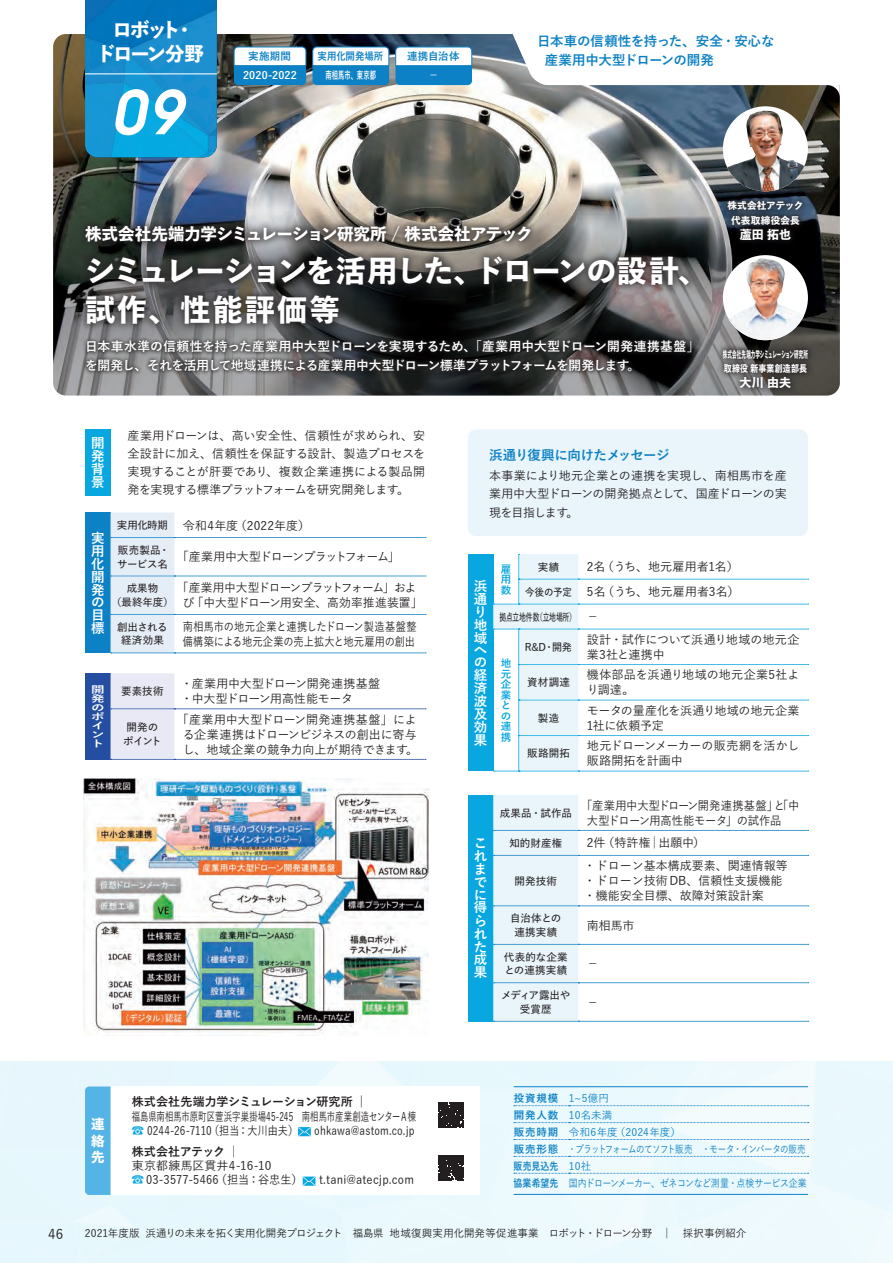
<style>
.page{position:relative;width:893px;height:1263px;background:#fff}
.page>*{position:absolute;margin:0;border:0;box-sizing:border-box;transform-origin:0 0}
.t1{font:italic 600 60px "Avant Garde";color:#fff}
.t2{font:800 30px/39px "Yu Go Std N";letter-spacing:-.03em;color:#fff}
.t3{font:800 19.5px/24px "Yu Go Std N";letter-spacing:-.11em;color:#fff;text-align:center}
.t4{font:800 16.5px "Yu Go Std N";letter-spacing:-.035em;color:#fff}
.t5{font:700 13.5px/19.5px "Yu Go Pr 6 N";letter-spacing:-.03em;color:#0c81c5}
.t6{font:700 13.5px/12.9px "Yu Go Pr 6 N";color:#fff}
.t7{font:800 13.5px/16.2px "Yu Go Std N";color:#fff;text-align:justify}
.t8{font:500 13.5px "Yu Go Pr 6 N";color:#231f20}
.t9{font:700 12.75px/18.8px "Yu Go Pr 6 N";letter-spacing:-.02em;color:#fff}
.t10{font:500 12px/15px "Yu Go Pr 6 N";color:#231f20}
.t11{font:500 12px/15px "Yu Go Pr 6 N";color:#231f20;scale:.85 1}
.t12{font:500 12px/15px "Yu Go Pr 6 N";letter-spacing:-.055em;color:#231f20;text-align:center}
.t13{font:500 12px/15px "Yu Go Pr 6 N";letter-spacing:-.02em;color:#231f20;scale:.94 1}
.t14{font:500 12px/15px "Yu Go Pr 6 N";letter-spacing:-.02em;color:#231f20}
.t15{font:500 12px "Yu Go Pr 6 N";letter-spacing:-.07em;color:#231f20}
.t16{font:500 12px "Yu Go Pr 6 N";color:#231f20;scale:.84 1}
.t17{font:500 12px "Yu Go Pr 6 N";color:#231f20;scale:.93 1}
.t18{font:800 12px "Yu Go Std N";color:#fff}
.t19{font:500 10.5px/17px "Yu Go Pr 6 N";letter-spacing:-.04em;color:#0c81c5}
.t20{font:600 10.5px/13.5px "Yu Go Pr 6 N";letter-spacing:.005em;color:#231f20;text-align:center}
.t21{font:500 10.5px "Yu Go Pr 6 N";letter-spacing:-.01em;color:#231f20}
.t22{font:600 10.5px "Yu Go Pr 6 N";letter-spacing:-.03em;color:#231f20;scale:.65 1}
.t23{font:700 10.5px/10.5px "Yu Go Pr 6 N";color:#08a7e0;text-align:justify}
.t24{font:700 10.5px "Yu Go";letter-spacing:.015em;color:#fff}
.t25{font:600 10.5px/13.5px "Yu Go Pr 6 N";letter-spacing:-.025em;color:#231f20}
.t26{font:700 10.5px "Yu Go";letter-spacing:.005em;color:#0c81c5}
.t27{font:700 10.5px "Yu Go";letter-spacing:.015em;color:#fff;scale:.6 1}
.t28{font:700 10.5px "Yu Go";letter-spacing:.005em;color:#0c81c5;scale:.9 1}
.t29{font:600 10.5px "Yu Go Pr 6 N";letter-spacing:.005em;color:#231f20;scale:.95 1}
.t30{font:800 9.6px/14.2px "Yu Go Std N";letter-spacing:.02em;color:#fff;scale:.47 1}
.t31{font:800 9.6px/14.2px "Yu Go Std N";letter-spacing:.02em;color:#fff;text-align:center}
.t32{font:700 9.45px/9px "Yu Go Pr 6 N";color:#fff;scale:1.43 1}
.s1{font-weight:600;font-size:10.5px}
.s2{font-weight:700}
.s3{color:#08a7e0}
.s4{font-weight:500;font-size:12px}
</style>
<div class="page">
<img style="left:53px;top:34px;width:787px;height:149px">
<svg style="left:53px;top:183px;width:787px;height:212px;background:#676969"></svg>
<div style="left:468px;top:554px;width:25px;height:217px;background:#08a7e0"></div>
<svg style="left:493px;top:554px;width:316px;height:218px"></svg>
<img style="left:85px;top:0;width:132px;height:157px">
<div style="left:77px;top:247px;width:621px;height:85px;background:#231f20;opacity:.75"></div>
<div style="left:77px;top:217px;width:462px;height:33px;background:#231f20;opacity:.75"></div>
<div style="left:82px;top:336px;width:614px;height:40px;background:#231f20;opacity:.75"></div>
<div style="left:723px;top:255px;width:85px;height:85px;background:#fff;border-radius:50%"></div>
<img style="left:729px;top:258px;width:75px;height:82px">
<div style="left:723px;top:106px;width:85px;height:85px;background:#fff;border-radius:50%"></div>
<img style="left:727px;top:110px;width:77px;height:81px">
<svg style="left:716px;top:343px;width:98px;height:52px;background:#4f4d4b"></svg>
<svg style="left:721px;top:195px;width:88px;height:52px;background:#242a33"></svg>
<svg style="left:234px;top:47px;width:72px;height:38px"></svg>
<svg style="left:312px;top:47px;width:77px;height:38px"></svg>
<svg style="left:395px;top:47px;width:77px;height:38px"></svg>
<svg style="left:514px;top:1105px;width:295px;height:1px"></svg>
<svg style="left:514px;top:1122px;width:295px;height:1px"></svg>
<svg style="left:514px;top:1139px;width:295px;height:1px"></svg>
<svg style="left:514px;top:1156px;width:295px;height:1px"></svg>
<svg style="left:514px;top:1173px;width:295px;height:1px"></svg>
<hr style="left:514px;top:1086px;width:55px;height:1px;background:#0c81c5">
<hr style="left:569px;top:1086px;width:239px;height:1px;background:#0c81c5">
<hr style="left:514px;top:1194px;width:55px;height:1px;background:#0c81c5">
<hr style="left:569px;top:1194px;width:239px;height:1px;background:#0c81c5">
<svg style="left:298px;top:1127px;width:13px;height:9px"></svg>
<svg style="left:303px;top:1176px;width:12px;height:10px"></svg>
<div style="left:85px;top:513px;width:26px;height:140px;background:#0c81c5"></div>
<svg style="left:111px;top:513px;width:315px;height:141px"></svg>
<svg style="left:439px;top:1103px;width:25px;height:25px"></svg>
<svg style="left:439px;top:1156px;width:25px;height:25px"></svg>
<div style="left:85px;top:1086px;width:26px;height:109px;background:#54b4e5"></div>
<svg style="left:85px;top:673px;width:341px;height:87px"></svg>
<div style="left:468px;top:795px;width:25px;height:226px;background:#08a7e0"></div>
<svg style="left:493px;top:795px;width:316px;height:227px"></svg>
<img style="left:83px;top:778px;width:345px;height:255px">
<div style="left:85px;top:429px;width:26px;height:66px;background:#08a7e0"></div>
<div style="left:468px;top:429px;width:340px;height:107px;background:#e9f4fb;border-radius:9px"></div>
<hr style="left:85px;top:73px;width:132px;height:1px;background:#fff">
<svg style="left:500px;top:34px;width:340px;height:64px"></svg>
<h3 class="t3" style="left:97px;top:18px;width:109px">ロボット・<br>ドローン分野</h3>
<h1 class="t1" style="left:111px;top:73px;width:72px">09</h1>
<p class="t26" style="left:248px;top:51px;width:44px">実施期間</p>
<p class="t24" style="left:243px;top:70px;width:55px">2020-2022</p>
<p class="t28" style="left:318px;top:51px;width:75px">実用化開発場所</p>
<p class="t27" style="left:325px;top:70px;width:86px">南相馬市、東京都</p>
<p class="t26" style="left:407px;top:51px;width:54px">連携自治体</p>
<p class="t24" style="left:428px;top:70px;width:8px">−</p>
<p class="t5" style="left:545px;top:31px;width:231px;text-indent:-8px">日本車の信頼性を持った、安全・安心な産業用中大型ドローンの開発</p>
<p class="t5" style="left:537px;top:31px;width:275px">○○○○○○○○○○○○○○○○○○○○</p>
<p class="t5" style="left:545px;top:51px;width:216px">○○○○○○○○○○○○○○○○</p>
<h3 class="t4" style="left:85px;top:221px;width:449px">株式会社先端力学シミュレーション研究所 / 株式会社アテック</h3>
<h2 class="t2" style="left:85px;top:251px;width:625px">シミュレーションを活用した、ドローンの設計、試作、性能評価等</h2>
<p class="t31" style="left:727px;top:199px;width:78px">株式会社アテック代表取締役会長</p>
<p class="t18" style="left:740px;top:225px;width:53px">蘆田 拓也</p>
<p class="t9" style="left:85px;top:338px;width:616px">日本車水準の信頼性を持った産業用中大型ドローンを実現するため、「産業用中大型ドローン開発連携基盤」を開発し、それを活用して地域連携による産業用中大型ドローン標準プラットフォームを開発します。</p>
<p class="t30" style="left:723px;top:347px;width:182px">株式会社先端力学シミュレーション研究所取締役 新事業創造部長</p>
<p class="t18" style="left:739px;top:373px;width:53px">大川 由夫</p>
<p class="t6" style="left:91px;top:437px;width:15px;text-align:justify">開発背景</p>
<p class="t10" style="left:128px;top:425px;width:299px;line-height:18px;text-align:justify">産業用ドローンは、高い安全性、信頼性が求められ、安全設計に加え、信頼性を保証する設計、製造プロセスを実現することが肝要であり、複数企業連携による製品開発を実現する標準プラットフォームを研究開発します。</p>
<p class="t6" style="left:91px;top:531px;width:15px">実用化開発の目標</p>
<p class="t10" style="left:117px;top:516px;width:195px"><span class="s1">実用化時期</span> 令和4年度（2022年度）</p>
<p class="t25" style="left:117px;top:542px;width:54px">販売製品・サービス名</p>
<p class="t15" style="left:177px;top:546px;width:224px">「産業用中大型ドローンプラットフォーム」</p>
<p class="t20" style="left:111px;top:580px;width:64px">成果物<br>（最終年度）</p>
<p class="t12" style="left:177px;top:579px;width:247px">「産業用中大型ドローンプラットフォーム」および「中大型ドローン用安全、高効率推進装置」</p>
<p class="t20" style="left:117px;top:619px;width:52px">創出される経済効果</p>
<p class="t11" style="left:183px;top:617px;width:277px">南相馬市の地元企業と連携したドローン製造基盤整備構築による地元企業の売上拡大と地元雇用の創出</p>
<p class="t32" style="left:91px;top:685px;width:11px">開発のポイント</p>
<p class="t20" style="left:121px;top:683px;width:44px">要素技術</p>
<p class="t14" style="left:181px;top:675px;width:201px">・産業用中大型ドローン開発連携基盤・中大型ドローン用高性能モータ</p>
<p class="t20" style="left:123px;top:719px;width:40px">開発のポイント</p>
<p class="t10" style="left:177px;top:710px;width:243px;text-align:center">「産業用中大型ドローン開発連携基盤」による企業連携はドローンビジネスの創出に寄与し、地域企業の競争力向上が期待できます。</p>
<p class="t7" style="left:91px;top:1116px;width:15px">連絡先</p>
<p class="t10" style="left:132px;top:1093px;width:286px;line-height:14.2px"><span class="s2">株式会社先端力学シミュレーション研究所</span> —<br>福島県南相馬市原町区萱浜字巣掛場45-245　南相馬市産業創造センターA 棟<span class="s3">☎</span> 0244-26-7110（担当：大川由夫）</p>
<p class="t16" style="left:314px;top:1119px;width:121px">ohkawa@astom.co.jp</p>
<p class="t10" style="left:132px;top:1143px;width:172px;line-height:14.2px"><span class="s2">株式会社アテック</span> —<br>東京都練馬区貫井4-16-10<br><span class="s3">☎</span> 03-3577-5466（担当：谷忠生）</p>
<p class="t17" style="left:319px;top:1169px;width:104px">t.tani@atecjp.com</p>
<p class="t5" style="left:489px;top:445px;width:182px">浜通り復興に向けたメッセージ</p>
<p class="t10" style="left:489px;top:466px;width:299px;line-height:18px;text-align:justify">本事業により地元企業との連携を実現し、南相馬市を産業用中大型ドローンの開発拠点として、国産ドローンの実現を目指します。</p>
<p class="t6" style="left:474px;top:579px;width:15px">浜通り地域への経済波及効果</p>
<p class="t10" style="left:525px;top:553px;width:216px;line-height:24.9px;text-align:right">2名（うち、地元雇用者1名）<br><span class="s1">今後の予定</span> 5名（うち、地元雇用者3名）</p>
<p class="t22" style="left:499px;top:607px;width:154px">拠点立地件数（立地場所） <span class="s4">−</span></p>
<p class="t23" style="left:501px;top:658px;width:12px;text-align:left">地元企業との連携</p>
<p class="t23" style="left:501px;top:564px;width:12px">雇用数</p>
<p class="t20" style="left:538px;top:559px;width:23px">実績</p>
<p class="t29" style="left:525px;top:637px;width:51px">R&amp;D・開発</p>
<p class="t10" style="left:587px;top:630px;width:214px">設計・試作について浜通り地域の地元企業3社と連携中</p>
<p class="t20" style="left:527px;top:674px;width:44px">資材調達</p>
<p class="t10" style="left:587px;top:666px;width:214px">機体部品を浜通り地域の地元企業5社より調達。</p>
<p class="t20" style="left:538px;top:710px;width:23px">製造</p>
<p class="t10" style="left:587px;top:701px;width:214px">モータの量産化を浜通り地域の地元企業<br>1社に依頼予定</p>
<p class="t20" style="left:527px;top:745px;width:44px">販路開拓</p>
<p class="t10" style="left:587px;top:737px;width:214px">地元ドローンメーカーの販売網を活かし販路開拓を計画中</p>
<p class="t6" style="left:474px;top:837px;width:15px">これまでに得られた成果</p>
<p class="t20" style="left:500px;top:805px;width:74px">成果品・試作品</p>
<p class="t13" style="left:587px;top:796px;width:228px;text-indent:-6px">「産業用中大型ドローン開発連携基盤」と「中大型ドローン用高性能モータ」の試作品</p>
<p class="t20" style="left:509px;top:835px;width:54px">知的財産権</p>
<p class="t10" style="left:587px;top:834px;width:120px">2件（特許権│出願中）</p>
<p class="t20" style="left:514px;top:873px;width:44px">開発技術</p>
<p class="t10" style="left:584px;top:857px;width:205px">・ドローン基本構成要素、関連情報等・ドローン技術DB、信頼性支援機能・機能安全目標、故障対策設計案</p>
<p class="t20" style="left:510px;top:910px;width:53px">自治体との連携実績</p>
<p class="t10" style="left:587px;top:916px;width:49px">南相馬市</p>
<p class="t20" style="left:504px;top:949px;width:66px;text-align:left">代表的な企業との連携実績</p>
<p class="t10" style="left:587px;top:955px;width:13px">−</p>
<p class="t20" style="left:501px;top:987px;width:71px">メディア露出や受賞歴</p>
<p class="t10" style="left:587px;top:993px;width:13px">−</p>
<p class="t19" style="left:514px;top:1089px;width:295px"><span class="s2">投資規模</span> 1~5億円<br><span class="s2">開発人数</span> 10名未満<br><span class="s2">販売時期</span> 令和6年度（2024年度）<br><span class="s2">販売形態</span> ・プラットフォームのてソフト販売　・モータ・インバータの販売<span class="s2">販売見込先</span> 10社<br><span class="s2">協業希望先</span> 国内ドローンメーカー、ゼネコンなど測量・点検サービス企業</p>
<p class="t8" style="left:48px;top:1221px;width:17px">46</p>
<p class="t21" style="left:85px;top:1223px;width:663px">2021年度版 浜通りの未来を拓く実用化開発プロジェクト　福島県 地域復興実用化開発等促進事業　ロボット・ドローン分野　—　採択事例紹介</p>
</div>
